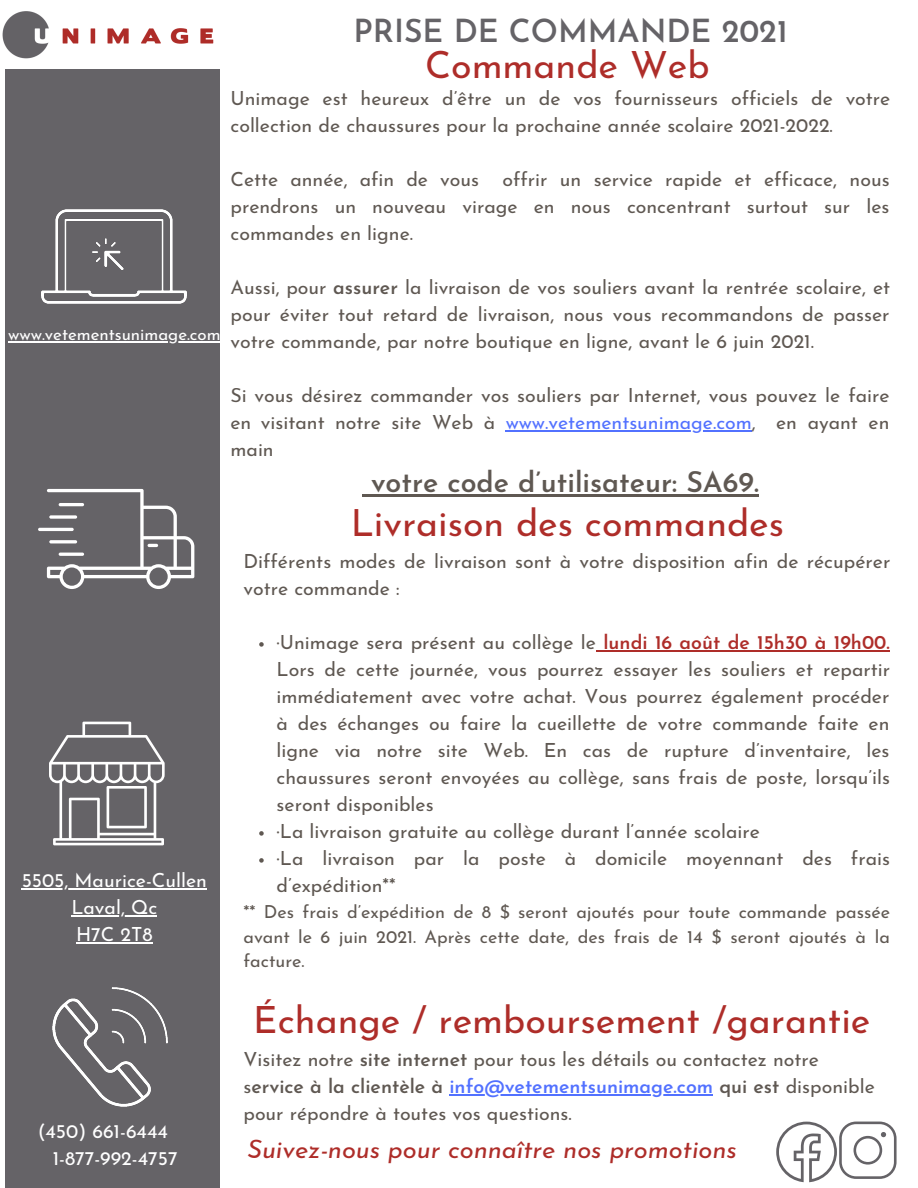
<style>
.page{position:relative;width:918px;height:1188px;background:#fff}
.page>*{position:absolute;margin:0;border:0;box-sizing:border-box;transform-origin:0 0}
.t1{font:37.5px "Josefin Sans";color:#ae2d29}
.t2{font:600 31.8px "Josefin Sans";color:#656367}
.t3{font:600 28.5px "Josefin Sans";color:#5f5852}
.t4{font:italic 25.5px "Josefin Sans";color:#ae2d29}
.t5{font:19.5px/27px "Josefin Sans";color:#5f5852}
.t6{font:19.5px/27px "Josefin Sans";color:#fff;text-align:center}
.t7{font:18px/24.8px "Josefin Sans";color:#5f5852;text-align:justify}
.t8{font:16.8px "Josefin Sans";color:#fff}
.s1{font-weight:600}
.s2{color:#5271ff}
.s3{font-weight:600;color:#ae2d29}
.s4{font-weight:600;color:#5271ff}
</style>
<div class="page">
<hr style="left:506px;top:430px;width:246px;height:1px;background:#5271ff">
<svg style="left:362px;top:494px;width:9px;height:3px"></svg>
<hr style="left:371px;top:494px;width:388px;height:3px;background:#5f5852">
<div style="left:5px;top:24px;width:214px;height:1164px;background:#656367"></div>
<img style="left:2px;top:11px;width:217px;height:58px">
<img style="left:42px;top:210px;width:145px;height:93px">
<svg style="left:259px;top:642px;width:5px;height:5px"></svg>
<hr style="left:596px;top:650px;width:294px;height:1px;background:#ae2d29">
<svg style="left:259px;top:831px;width:5px;height:5px"></svg>
<svg style="left:259px;top:858px;width:5px;height:5px"></svg>
<hr style="left:449px;top:1094px;width:264px;height:1px;background:#5271ff">
<svg style="left:776px;top:1122px;width:121px;height:60px"></svg>
<svg style="left:47px;top:489px;width:147px;height:100px"></svg>
<hr style="left:38px;top:528px;width:36px;height:3px;background:#fff;border-radius:2px">
<hr style="left:49px;top:540px;width:28px;height:3px;background:#fff;border-radius:2px">
<hr style="left:59px;top:553px;width:25px;height:3px;background:#fff;border-radius:2px">
<hr style="left:59px;top:503px;width:25px;height:3px;background:#fff;border-radius:2px">
<svg style="left:49px;top:515px;width:28px;height:4px"></svg>
<svg style="left:49px;top:722px;width:116px;height:123px"></svg>
<img style="left:52px;top:988px;width:115px;height:118px">
<hr style="left:8px;top:341px;width:213px;height:1px;background:#fff">
<hr style="left:22px;top:888px;width:185px;height:1px;background:#fff">
<hr style="left:71px;top:915px;width:86px;height:1px;background:#fff">
<hr style="left:76px;top:942px;width:77px;height:1px;background:#fff">
<p class="t8" style="left:8px;top:328px;width:214px">www.vetementsunimage.com</p>
<p class="t2" style="left:353px;top:18px;width:436px">PRISE DE COMMANDE 2021</p>
<p class="t1" style="left:425px;top:50px;width:286px">Commande Web</p>
<p class="t5" style="left:231px;top:87px;width:661px">Unimage est heureux d’être un de vos fournisseurs officiels de votre collection de chaussures pour la prochaine année scolaire 2021-2022.</p>
<p class="t5" style="left:231px;top:168px;width:661px;text-align:justify">Cette année, afin de vous offrir un service rapide et efficace, nous prendrons un nouveau virage en nous concentrant surtout sur les commandes en ligne.</p>
<p class="t5" style="left:231px;top:276px;width:661px;text-align:justify">Aussi, pour <span class="s1">assurer</span> la livraison de vos souliers avant la rentrée scolaire, et pour éviter tout retard de livraison, nous vous recommandons de passer votre commande, par notre boutique en ligne, avant le 6 juin 2021.</p>
<p class="t5" style="left:231px;top:384px;width:661px;text-align:justify">Si vous désirez commander vos souliers par Internet, vous pouvez le faire en visitant notre site Web à <span class="s2">www.vetementsunimage.com</span>, en ayant en main</p>
<p class="t3" style="left:371px;top:471px;width:389px">votre code d’utilisateur: SA69.</p>
<p class="t1" style="left:351px;top:508px;width:435px">Livraison des commandes</p>
<p class="t5" style="left:243px;top:550px;width:648px">Différents modes de livraison sont à votre disposition afin de récupérer votre commande :</p>
<p class="t6" style="left:22px;top:869px;width:187px">5505, Maurice-Cullen<br>Laval, Qc</p>
<p class="t6" style="left:76px;top:923px;width:78px">H7C 2T8</p>
<p class="t6" style="left:53px;top:1119px;width:126px;text-align:left;text-indent:-15px">(450) 661-6444<br>1-877-992-4757</p>
<p class="t5" style="left:277px;top:631px;width:615px;text-align:justify">·Unimage sera présent au collège le <span class="s3">lundi 16 août de 15h30 à 19h00.<br></span>Lors de cette journée, vous pourrez essayer les souliers et repartir immédiatement avec votre achat. Vous pourrez également procéder à des échanges ou faire la cueillette de votre commande faite en ligne via notre site Web. En cas de rupture d’inventaire, les chaussures seront envoyées au collège, sans frais de poste, lorsqu’ils seront disponibles</p>
<p class="t5" style="left:277px;top:820px;width:485px">·La livraison gratuite au collège durant l’année scolaire</p>
<p class="t5" style="left:277px;top:847px;width:615px">·La livraison par la poste à domicile moyennant des frais d’expédition**</p>
<p class="t7" style="left:243px;top:901px;width:648px">** Des frais d’expédition de 8 $ seront ajoutés pour toute commande passée avant le 6 juin 2021. Après cette date, des frais de 14 $ seront ajoutés à la facture.</p>
<p class="t1" style="left:253px;top:1005px;width:619px">Échange / remboursement /garantie</p>
<p class="t5" style="left:243px;top:1048px;width:577px">Visitez notre <span class="s1">site internet</span> pour tous les détails ou contactez notre</p>
<p class="t5" style="left:243px;top:1075px;width:633px">s<span class="s1">ervice à la clientèle à</span> <span class="s4">info@vetementsunimage.com</span> <span class="s1">qui est</span> disponible pour répondre à toutes vos questions.</p>
<p class="t4" style="left:248px;top:1139px;width:491px">Suivez-nous pour connaître nos promotions</p>
</div>
